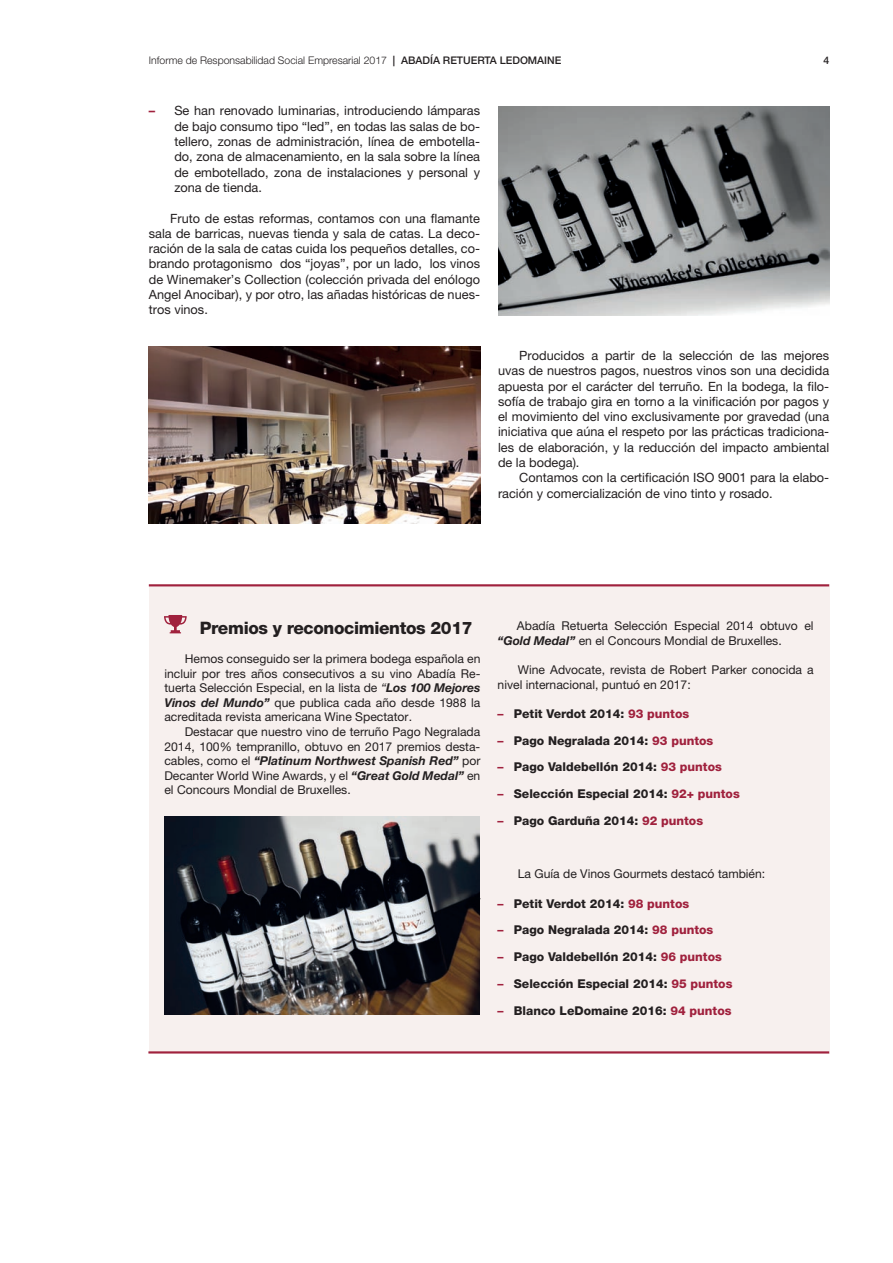
<style>
.page{position:relative;width:893px;height:1263px;background:#fff}
.page>*{position:absolute;margin:0;border:0;box-sizing:border-box;transform-origin:0 0}
.t1{font:800 17.1px "Helvetica Neue LT Pro";letter-spacing:-.02em;color:#231f20}
.t2{font:12.75px/15.3px "Helvetica Neue LT Pro";color:#231f20;text-align:justify}
.t3{font:12.15px/14.5px "Helvetica Neue LT Pro";color:#231f20;text-align:justify}
.t4{font:800 12.15px "Helvetica Neue LT Pro";color:#231f20}
.t5{font:300 10.5px "Helvetica Neue LT Pro";color:#231f20}
.t6{font:500 10.5px "Helvetica Neue LT Pro";color:#231f20}
.s1{font-weight:500}
.s2{font-weight:700;color:#a0213d}
.s3{font-style:italic}
.s4{font-weight:700;font-style:italic}
.s5{color:#a0213d}
</style>
<div class="page">
<div style="left:149px;top:584px;width:680px;height:469px;background:#f7f0ee"></div>
<hr style="left:498px;top:167px;width:272px;height:1px;background:#231f20">
<hr style="left:498px;top:287px;width:272px;height:1px;background:#231f20">
<img style="left:148px;top:347px;width:332px;height:176px">
<hr style="left:164px;top:898px;width:316px;height:1px;background:#231f20">
<hr style="left:149px;top:584px;width:680px;height:2px;background:#a0213d">
<hr style="left:148px;top:1051px;width:681px;height:2px;background:#a0213d">
<svg style="left:164px;top:615px;width:23px;height:18px"></svg>
<img style="left:164px;top:816px;width:315px;height:198px">
<img style="left:499px;top:106px;width:330px;height:210px">
<p class="t5" style="left:149px;top:54px;width:414px">Informe de Responsabilidad Social Empresarial 2017 <span class="s1">| ABADÍA RETUERTA LEDOMAINE</span></p>
<p class="t6" style="left:823px;top:54px;width:7px">4</p>
<p class="t2" style="left:174px;top:103px;width:307px;text-indent:-26px"><span class="s2">–</span> Se han renovado luminarias, introduciendo lámparas de bajo consumo tipo “led”, en todas las salas de bo&shy;tellero, zonas de administración, línea de embotella&shy;do, zona de almacenamiento, en la sala sobre la línea de embotellado, zona de instalaciones y personal y zona de tienda.</p>
<p class="t2" style="left:149px;top:210px;width:333px;text-indent:21px">Fruto de estas reformas, contamos con una flamante sala de barricas, nuevas tienda y sala de catas. La deco&shy;ración de la sala de catas cuida los pequeños detalles, co&shy;brando protagonismo dos “joyas”, por un lado, los vinos de Winemaker’s Collection (colección privada del enólogo Angel Anocibar), y por otro, las añadas históricas de nues&shy;tros vinos.</p>
<p class="t2" style="left:498px;top:348px;width:333px;text-indent:21px">Producidos a partir de la selección de las mejores uvas de nuestros pagos, nuestros vinos son una decidida apuesta por el carácter del terruño. En la bodega, la filo&shy;sofía de trabajo gira en torno a la vinificación por pagos y el movimiento del vino exclusivamente por gravedad (una iniciativa que aúna el respeto por las prácticas tradiciona&shy;les de elaboración, y la reducción del impacto ambiental de la bodega).</p>
<p class="t2" style="left:498px;top:470px;width:333px;text-indent:21px">Contamos con la certificación ISO 9001 para la elabo&shy;ración y comercialización de vino tinto y rosado.</p>
<h1 class="t1" style="left:200px;top:617px;width:274px">Premios y reconocimientos 2017</h1>
<p class="t3" style="left:164px;top:651px;width:318px;text-indent:20px">Hemos conseguido ser la primera bodega española en incluir por tres años consecutivos a su vino Abadía Re&shy;tuerta Selección Especial, en la lista de <span class="s3">“</span><span class="s4">Los 100 Mejores Vinos del Mundo”</span> que publica cada año desde 1988 la acreditada revista americana Wine Spectator.</p>
<p class="t3" style="left:164px;top:724px;width:317px;text-indent:20px">Destacar que nuestro vino de terruño Pago Negralada 2014, 100% tempranillo, obtuvo en 2017 premios desta&shy;cables, como el <span class="s4">“Platinum Northwest Spanish Red”</span> por Decanter World Wine Awards, y el <span class="s4">“Great Gold Medal”</span> en el Concours Mondial de Bruxelles.</p>
<p class="t3" style="left:498px;top:618px;width:318px;text-indent:19px">Abadía Retuerta Selección Especial 2014 obtuvo el <span class="s4">“Gold Medal”</span> en el Concours Mondial de Bruxelles.</p>
<p class="t3" style="left:498px;top:662px;width:317px;text-indent:20px">Wine Advocate, revista de Robert Parker conocida a nivel internacional, puntuó en 2017:</p>
<p class="t4" style="left:498px;top:706px;width:193px"><span class="s2">–</span> Petit Verdot 2014: <span class="s5">93 puntos</span></p>
<p class="t4" style="left:498px;top:733px;width:217px"><span class="s2">–</span> Pago Negralada 2014: <span class="s5">93 puntos</span></p>
<p class="t4" style="left:498px;top:760px;width:226px"><span class="s2">–</span> Pago Valdebellón 2014: <span class="s5">93 puntos</span></p>
<p class="t4" style="left:498px;top:786px;width:244px"><span class="s2">–</span> Selección Especial 2014: <span class="s5">92+ puntos</span></p>
<p class="t4" style="left:498px;top:813px;width:207px"><span class="s2">–</span> Pago Garduña 2014: <span class="s5">92 puntos</span></p>
<p class="t3" style="left:518px;top:867px;width:249px">La Guía de Vinos Gourmets destacó también:</p>
<p class="t4" style="left:498px;top:896px;width:193px"><span class="s2">–</span> Petit Verdot 2014: <span class="s5">98 puntos</span></p>
<p class="t4" style="left:498px;top:923px;width:217px"><span class="s2">–</span> Pago Negralada 2014: <span class="s5">98 puntos</span></p>
<p class="t4" style="left:498px;top:949px;width:226px"><span class="s2">–</span> Pago Valdebellón 2014: <span class="s5">96 puntos</span></p>
<p class="t4" style="left:498px;top:976px;width:236px"><span class="s2">–</span> Selección Especial 2014: <span class="s5">95 puntos</span></p>
<p class="t4" style="left:498px;top:1003px;width:235px"><span class="s2">–</span> Blanco LeDomaine 2016: <span class="s5">94 puntos</span></p>
</div>
